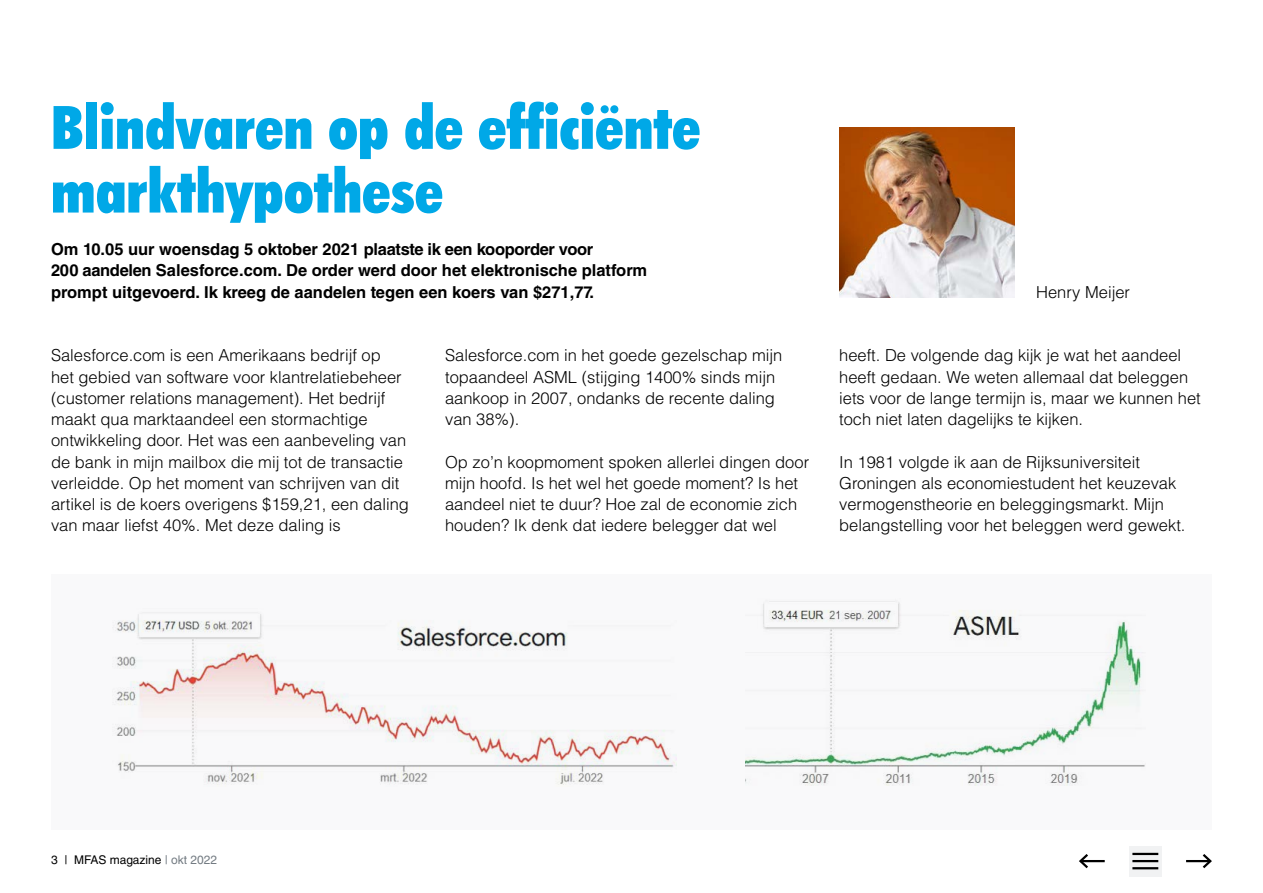
<style>
.page{position:relative;width:1263px;height:893px;background:#fff}
.page>*{position:absolute;margin:0;border:0;box-sizing:border-box;transform-origin:0 0}
.t1{font:900 condensed 60px/63.8px "Futura BT";color:#00a8e7}
.t2{font:300 16.5px/21.3px "Helvetica LT Std";color:#000}
.t3{font:700 16.5px/21.3px "Helvetica LT Std";color:#000}
.t4{font:12px "Helvetica LT Std";color:#000}
.s1{color:#737b82}
</style>
<div class="page">
<div style="left:51px;top:574px;width:1161px;height:255px;background:#f9f9fa"></div>
<hr style="left:1186px;top:860px;width:24px;height:2px;background:#000">
<svg style="left:1200px;top:854px;width:12px;height:15px"></svg>
<hr style="left:1080px;top:860px;width:25px;height:2px;background:#000">
<svg style="left:1079px;top:854px;width:11px;height:15px"></svg>
<svg style="left:1129px;top:846px;width:33px;height:30px"></svg>
<hr style="left:1132px;top:853px;width:26px;height:2px;background:#000">
<hr style="left:1132px;top:860px;width:26px;height:2px;background:#000">
<hr style="left:1132px;top:867px;width:26px;height:2px;background:#000">
<img style="left:116px;top:614px;width:559px;height:171px">
<img style="left:745px;top:601px;width:400px;height:185px">
<img style="left:839px;top:128px;width:176px;height:170px">
<h1 class="t1" style="left:51px;top:95px;width:651px">Blindvaren op de efficiënte markthypothese</h1>
<p class="t3" style="left:51px;top:238px;width:598px">Om 10.05 uur woensdag 5 oktober 2021 plaatste ik een kooporder voor<br>200 aandelen Salesforce.com. De order werd door het elektronische platform prompt uitgevoerd. Ik kreeg de aandelen tegen een koers van $271,77.</p>
<p class="t2" style="left:51px;top:345px;width:359px">Salesforce.com is een Amerikaans bedrijf op<br>het gebied van software voor klantrelatiebeheer (customer relations management). Het bedrijf maakt qua marktaandeel een stormachtige ontwikkeling door. Het was een aanbeveling van de bank in mijn mailbox die mij tot de transactie verleidde. Op het moment van schrijven van dit artikel is de koers overigens $159,21, een daling van maar liefst 40%. Met deze daling is</p>
<p class="t2" style="left:445px;top:345px;width:339px">Salesforce.com in het goede gezelschap mijn topaandeel ASML (stijging 1400% sinds mijn aankoop in 2007, ondanks de recente daling van 38%).</p>
<p class="t2" style="left:445px;top:451px;width:366px">Op zo’n koopmoment spoken allerlei dingen door mijn hoofd. Is het wel het goede moment? Is het aandeel niet te duur? Hoe zal de economie zich houden? Ik denk dat iedere belegger dat wel</p>
<p class="t2" style="left:1036px;top:281px;width:95px">Henry Meijer</p>
<p class="t2" style="left:839px;top:345px;width:363px">heeft. De volgende dag kijk je wat het aandeel heeft gedaan. We weten allemaal dat beleggen iets voor de lange termijn is, maar we kunnen het toch niet laten dagelijks te kijken.</p>
<p class="t2" style="left:839px;top:451px;width:348px">In 1981 volgde ik aan de Rijksuniversiteit Groningen als economiestudent het keuzevak vermogenstheorie en beleggingsmarkt. Mijn belangstelling voor het beleggen werd gewekt.</p>
<p class="t4" style="left:51px;top:853px;width:168px">3 | MFAS magazine <span class="s1">| okt 2022</span></p>
</div>
